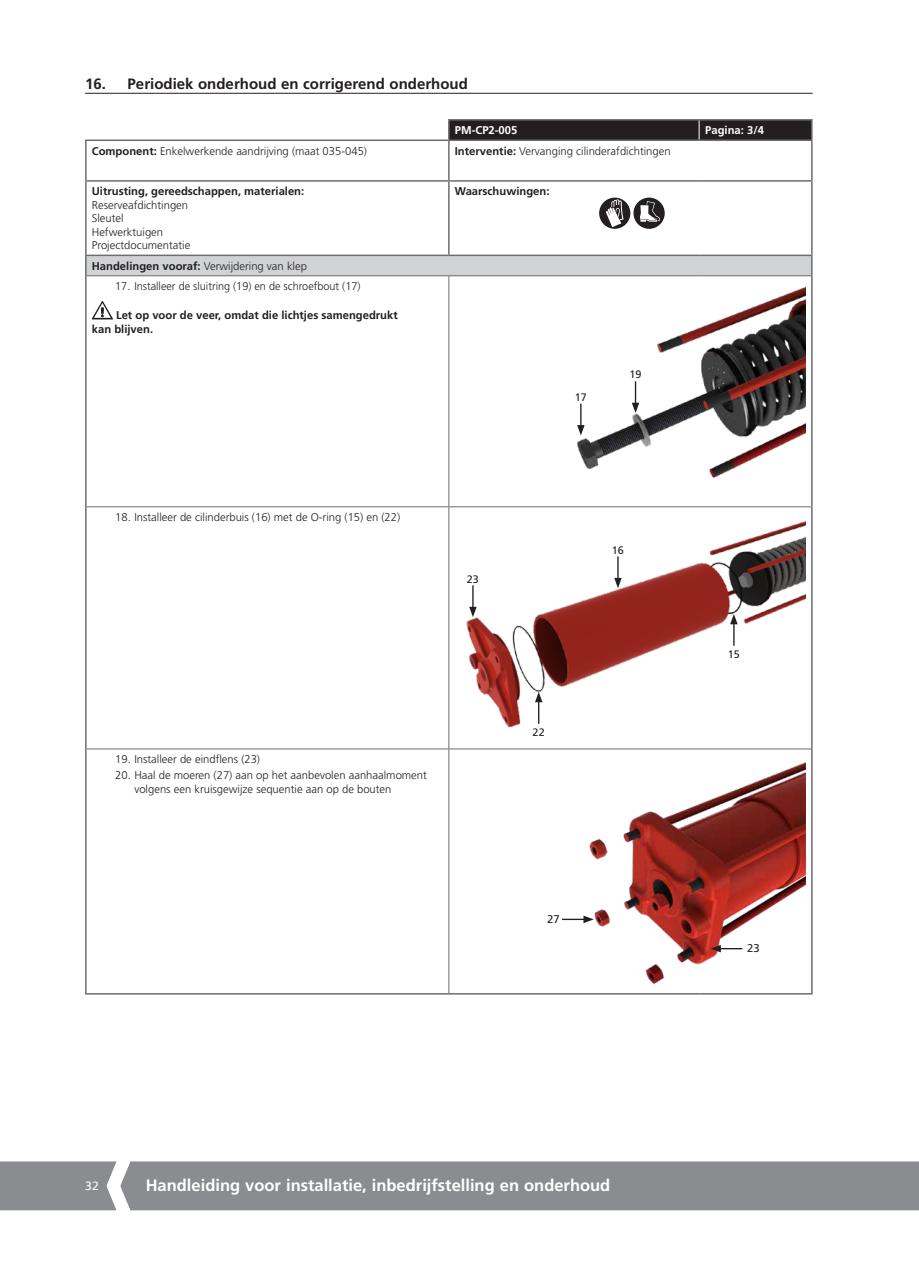
<style>
.page{position:relative;width:919px;height:1263px;background:#fff}
.page>*{position:absolute;margin:0;border:0;box-sizing:border-box;transform-origin:0 0}
.t1{font:700 16.5px "Frutiger LT Std";color:#fff}
.t2{font:700 15px "Frutiger LT Std";color:#231f20}
.t3{font:12px "Frutiger LT Std";color:#fff}
.t4{font:300 11.25px/13.5px "Frutiger LT Std";color:#231f20}
.t5{font:700 11.25px/13.5px "Frutiger LT Std";color:#231f20}
.t6{font:700 11.25px "Frutiger LT Std";color:#fff}
.t7{font:11.25px "Frutiger LT Std";color:#231f20}
.t8{font:10.8px "Frutiger LT Std";color:#231f20}
.s1{font-weight:700}
</style>
<div class="page">
<div style="left:0;top:1161px;width:918px;height:49px;background:#8a8c8f"></div>
<div style="left:86px;top:255px;width:725px;height:21px;background:#d1d2d4"></div>
<hr style="left:448px;top:119px;width:251px;height:2px;background:#6c6d70">
<hr style="left:699px;top:119px;width:113px;height:2px;background:#6c6d70">
<hr style="left:85px;top:139px;width:364px;height:2px;background:#6c6d70">
<hr style="left:85px;top:141px;width:2px;height:39px;background:#6c6d70">
<hr style="left:449px;top:139px;width:250px;height:2px;background:#6c6d70">
<hr style="left:448px;top:141px;width:1px;height:39px;background:#6c6d70">
<hr style="left:699px;top:139px;width:113px;height:2px;background:#6c6d70">
<hr style="left:811px;top:141px;width:1px;height:39px;background:#6c6d70">
<hr style="left:85px;top:180px;width:364px;height:2px;background:#6c6d70">
<hr style="left:85px;top:182px;width:2px;height:73px;background:#6c6d70">
<hr style="left:449px;top:180px;width:250px;height:2px;background:#6c6d70">
<hr style="left:448px;top:182px;width:1px;height:73px;background:#6c6d70">
<hr style="left:699px;top:180px;width:113px;height:2px;background:#6c6d70">
<hr style="left:811px;top:182px;width:1px;height:73px;background:#6c6d70">
<hr style="left:85px;top:255px;width:364px;height:1px;background:#6c6d70">
<hr style="left:85px;top:256px;width:2px;height:20px;background:#6c6d70">
<hr style="left:449px;top:255px;width:250px;height:1px;background:#6c6d70">
<hr style="left:699px;top:255px;width:113px;height:1px;background:#6c6d70">
<svg style="left:811px;top:256px;width:1px;height:20px"></svg>
<svg style="left:448px;top:120px;width:364px;height:20px;background:#272425"></svg>
<hr style="left:85px;top:276px;width:2px;height:231px;background:#6c6d70">
<hr style="left:811px;top:276px;width:1px;height:231px;background:#6c6d70">
<hr style="left:85px;top:507px;width:2px;height:242px;background:#6c6d70">
<hr style="left:811px;top:507px;width:1px;height:242px;background:#6c6d70">
<hr style="left:85px;top:749px;width:2px;height:244px;background:#6c6d70">
<hr style="left:811px;top:749px;width:1px;height:244px;background:#6c6d70">
<hr style="left:85px;top:993px;width:364px;height:1px;background:#6c6d70">
<hr style="left:449px;top:993px;width:250px;height:1px;background:#6c6d70">
<hr style="left:699px;top:993px;width:113px;height:1px;background:#6c6d70">
<hr style="left:87px;top:275px;width:362px;height:1px;background:#6c6d70">
<hr style="left:449px;top:275px;width:250px;height:1px;background:#6c6d70">
<hr style="left:448px;top:276px;width:1px;height:230px;background:#6c6d70">
<hr style="left:699px;top:275px;width:112px;height:1px;background:#6c6d70">
<hr style="left:87px;top:506px;width:362px;height:1px;background:#6c6d70">
<hr style="left:449px;top:506px;width:250px;height:1px;background:#6c6d70">
<hr style="left:448px;top:507px;width:1px;height:241px;background:#6c6d70">
<hr style="left:699px;top:506px;width:112px;height:1px;background:#6c6d70">
<hr style="left:87px;top:748px;width:362px;height:1px;background:#6c6d70">
<hr style="left:449px;top:748px;width:250px;height:1px;background:#6c6d70">
<hr style="left:448px;top:749px;width:1px;height:244px;background:#6c6d70">
<hr style="left:699px;top:748px;width:112px;height:1px;background:#6c6d70">
<div style="left:599px;top:198px;width:31px;height:31px;background:#231f20;border-radius:50%"></div>
<svg style="left:605px;top:199px;width:18px;height:28px"></svg>
<div style="left:633px;top:198px;width:31px;height:31px;background:#231f20;border-radius:50%"></div>
<svg style="left:640px;top:201px;width:20px;height:21px"></svg>
<svg style="left:92px;top:301px;width:21px;height:18px"></svg>
<img style="left:577px;top:287px;width:228px;height:191px">
<svg style="left:577px;top:404px;width:7px;height:31px"></svg>
<hr style="left:634px;top:381px;width:2px;height:24px;background:#231f20">
<svg style="left:631px;top:403px;width:8px;height:10px"></svg>
<img style="left:466px;top:521px;width:339px;height:207px">
<svg style="left:535px;top:692px;width:7px;height:32px"></svg>
<svg style="left:730px;top:614px;width:7px;height:32px"></svg>
<svg style="left:469px;top:585px;width:7px;height:32px"></svg>
<svg style="left:614px;top:556px;width:7px;height:32px"></svg>
<img style="left:583px;top:762px;width:222px;height:223px">
<svg style="left:562px;top:916px;width:31px;height:7px"></svg>
<svg style="left:710px;top:945px;width:32px;height:7px"></svg>
<hr style="left:85px;top:93px;width:727px;height:1px;background:#231f20">
<h2 class="t2" style="left:85px;top:75px;width:384px">16. Periodiek onderhoud en corrigerend onderhoud</h2>
<p class="t6" style="left:455px;top:124px;width:64px">PM-CP2-005</p>
<p class="t6" style="left:705px;top:124px;width:60px">Pagina: 3/4</p>
<p class="t4" style="left:92px;top:144px;width:277px"><span class="s1">Component:</span> Enkelwerkende aandrijving (maat 035-045)</p>
<p class="t4" style="left:455px;top:144px;width:217px"><span class="s1">Interventie:</span> Vervanging cilinderafdichtingen</p>
<p class="t5" style="left:92px;top:185px;width:214px">Uitrusting, gereedschappen, materialen:</p>
<p class="t4" style="left:92px;top:198px;width:100px">Reserveafdichtingen<br>Sleutel<br>Hefwerktuigen<br>Projectdocumentatie</p>
<p class="t5" style="left:455px;top:185px;width:96px">Waarschuwingen:</p>
<p class="t4" style="left:92px;top:259px;width:217px"><span class="s1">Handelingen vooraf:</span> Verwijdering van klep</p>
<p class="t4" style="left:115px;top:280px;width:247px">17. Installeer de sluitring (19) en de schroefbout (17)</p>
<p class="t5" style="left:92px;top:309px;width:307px;text-indent:24px">Let op voor de veer, omdat die lichtjes samengedrukt kan blijven.</p>
<p class="t4" style="left:115px;top:511px;width:286px">18. Installeer de cilinderbuis (16) met de O-ring (15) en (22)</p>
<p class="t8" style="left:467px;top:572px;width:14px">23</p>
<p class="t8" style="left:574px;top:391px;width:14px">17</p>
<p class="t8" style="left:629px;top:368px;width:14px">19</p>
<p class="t8" style="left:612px;top:543px;width:14px">16</p>
<p class="t4" style="left:115px;top:753px;width:146px">19. Installeer de eindflens (23)</p>
<p class="t4" style="left:134px;top:768px;width:294px;text-indent:-19px">20. Haal de moeren (27) aan op het aanbevolen aanhaalmoment volgens een kruisgewijze sequentie aan op de bouten</p>
<p class="t8" style="left:532px;top:725px;width:14px">22</p>
<p class="t7" style="left:547px;top:912px;width:14px">27</p>
<p class="t8" style="left:727px;top:648px;width:14px">15</p>
<p class="t7" style="left:747px;top:942px;width:14px">23</p>
<p class="t3" style="left:85px;top:1179px;width:15px">32</p>
<h1 class="t1" style="left:146px;top:1176px;width:466px">Handleiding voor installatie, inbedrijfstelling en onderhoud</h1>
</div>
